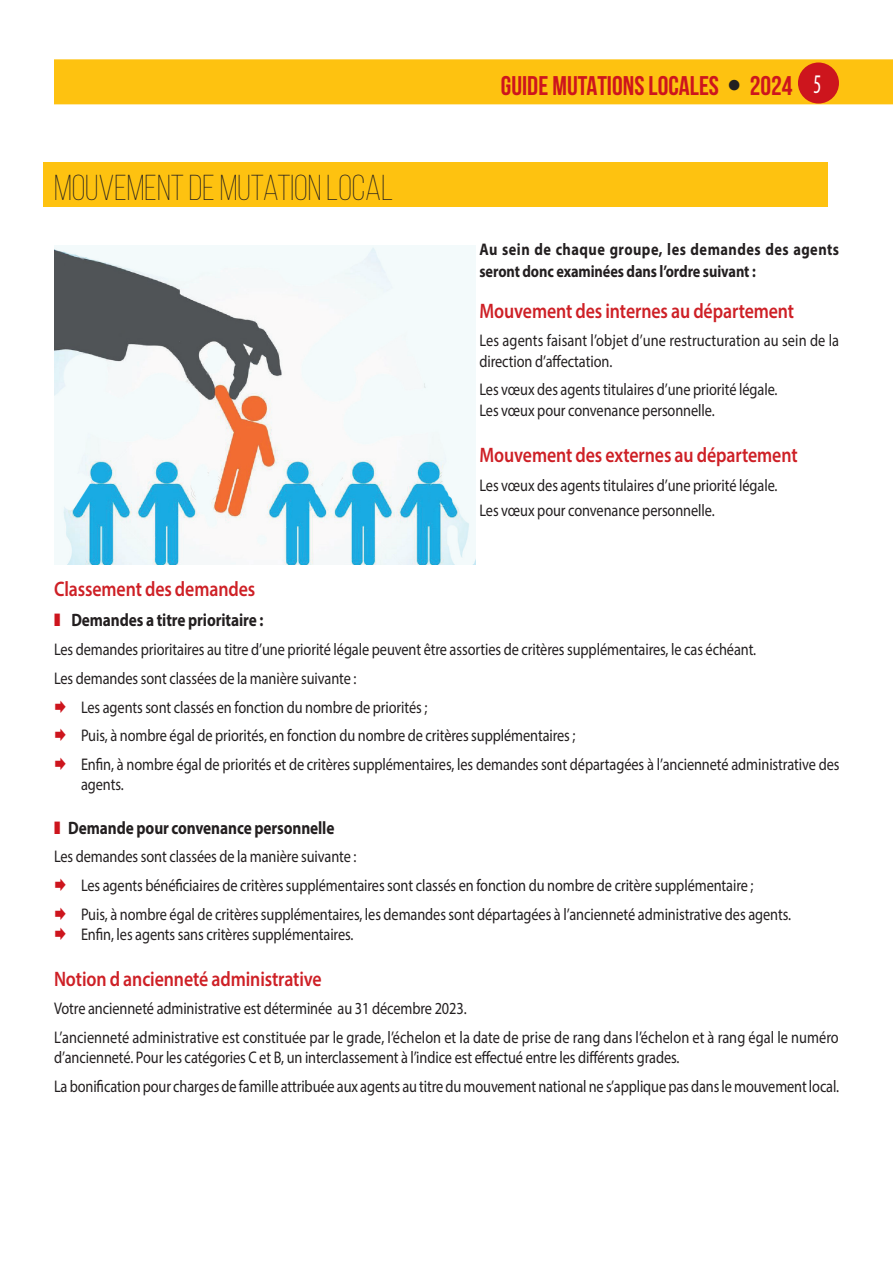
<style>
.page{position:relative;width:893px;height:1263px;background:#fff}
.page>*{position:absolute;margin:0;border:0;box-sizing:border-box;transform-origin:0 0}
.t1{font:300 36px "Bebas Neue";color:#231f20}
.t2{font:700 27px "Bebas Neue";color:#cd151d}
.t3{font:600 21px "Myriad Pro";letter-spacing:-.005em;color:#ce2026;scale:.85 1}
.t4{font:700 18px "Myriad Pro";letter-spacing:-.005em;color:#231f20;scale:.85 1}
.t5{font:16.8px/28.8px "Myriad Pro";letter-spacing:-.005em;color:#231f20;scale:.85 1}
.t6{font:700 16.8px/21.6px "Myriad Pro";letter-spacing:.02em;color:#231f20;scale:.85 1}
.s1{font-family:"Myriad Pro";font-weight:400;font-stretch:condensed;color:#fff}
.s2{color:#cd151d}
</style>
<div class="page">
<div style="left:54px;top:59px;width:839px;height:45px;background:#fec210"></div>
<div style="left:798px;top:63px;width:41px;height:41px;background:#cd151d;border-radius:50%"></div>
<img style="left:54px;top:245px;width:421px;height:319px">
<div style="left:43px;top:163px;width:784px;height:44px;background:#fec210"></div>
<h1 class="t1" style="left:54px;top:168px;width:341px">MOUVEMENT DE MUTATION LOCAL</h1>
<h2 class="t2" style="left:501px;top:70px;width:322px">GUIDE MUTATIONS LOCALES 2024 <span class="s1">5</span></h2>
<p class="t6" style="left:479px;top:238px;width:425px">Au sein de chaque groupe, les demandes des agents seront donc examinées dans l’ordre suivant :</p>
<p class="t3" style="left:479px;top:297px;width:372px">Mouvement des internes au département</p>
<p class="t5" style="left:479px;top:330px;width:425px;line-height:20.2px">Les agents faisant l’objet d’une restructuration au sein de la direction d’affectation.</p>
<p class="t5" style="left:479px;top:379px;width:352px;line-height:20.2px">Les vœux des agents titulaires d’une priorité légale.<br>Les vœux pour convenance personnelle.</p>
<p class="t3" style="left:479px;top:442px;width:376px">Mouvement des externes au département</p>
<p class="t5" style="left:479px;top:473px;width:352px;line-height:24.5px">Les vœux des agents titulaires d’une priorité légale.<br>Les vœux pour convenance personnelle.</p>
<p class="t3" style="left:54px;top:576px;width:238px">Classement des demandes</p>
<p class="t4" style="left:54px;top:608px;width:248px"><span class="s2">❚</span> Demandes a titre prioritaire :</p>
<p class="t5" style="left:54px;top:635px;width:828px">Les demandes prioritaires au titre d’une priorité légale peuvent être assorties de critères supplémentaires, le cas échéant.</p>
<p class="t5" style="left:54px;top:663px;width:357px">Les demandes sont classées de la manière suivante :</p>
<p class="t5" style="left:81px;top:692px;width:409px">Les agents sont classés en fonction du nombre de priorités ;</p>
<p class="t5" style="left:81px;top:721px;width:583px">Puis, à nombre égal de priorités, en fonction du nombre de critères supplémentaires ;</p>
<p class="t5" style="left:81px;top:750px;width:894px">Enfin, à nombre égal de priorités et de critères supplémentaires, les demandes sont départagées à l’ancienneté administrative des</p>
<p class="t5" style="left:81px;top:770px;width:52px">agents.</p>
<p class="t4" style="left:54px;top:816px;width:331px"><span class="s2">❚</span> Demande pour convenance personnelle</p>
<p class="t5" style="left:81px;top:842px;width:837px;text-indent:-27px">Les demandes sont classées de la manière suivante :<br>Les agents bénéficiaires de critères supplémentaires sont classés en fonction du nombre de critère supplémentaire ;<br>Puis, à nombre égal de critères supplémentaires, les demandes sont départagées à l’ancienneté administrative des agents.</p>
<p class="t5" style="left:81px;top:920px;width:322px">Enfin, les agents sans critères supplémentaires.</p>
<p class="t3" style="left:54px;top:965px;width:317px">Notion d ancienneté administrative</p>
<p class="t5" style="left:54px;top:994px;width:925px">Votre ancienneté administrative est déterminée au 31 décembre 2023.<br>L’ancienneté administrative est constituée par le grade, l’échelon et la date de prise de rang dans l’échelon et à rang égal le numéro</p>
<p class="t5" style="left:54px;top:1043px;width:925px">d’ancienneté. Pour les catégories C et B, un interclassement à l’indice est effectué entre les différents grades.<br>La bonification pour charges de famille attribuée aux agents au titre du mouvement national ne s’applique pas dans le mouvement local.</p>
</div>
